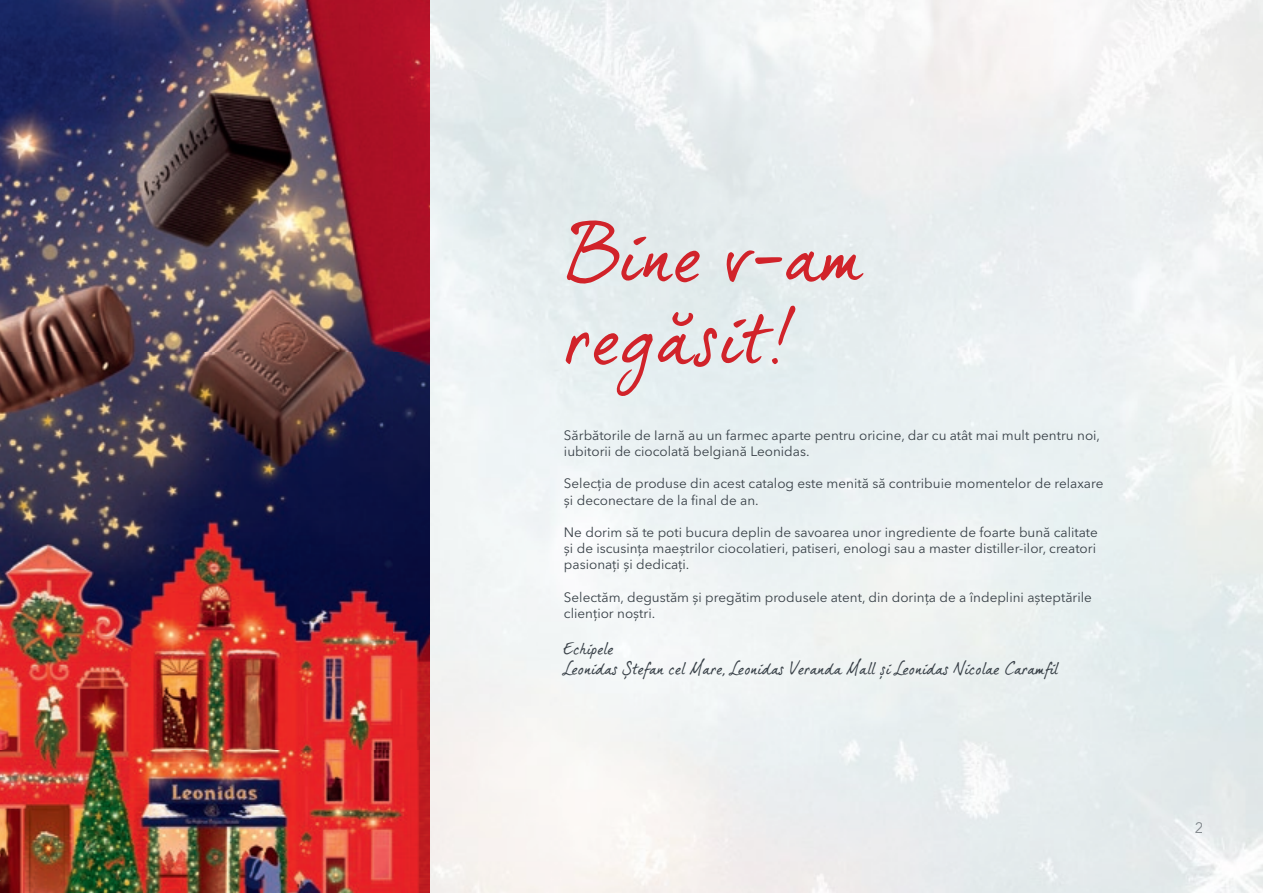
<style>
.page{position:relative;width:1263px;height:893px;background:#fff}
.page>*{position:absolute;margin:0;border:0;box-sizing:border-box;transform-origin:0 0}
.t1{font:75px/82.5px "Leonidas Script TB2";color:#d1232a}
.t2{font:16.5px "Leonidas Script TB2";color:#384047}
.t3{font:15px "Avenir Next LT Pro";color:#384047}
.t4{font:13.5px/16.2px "Avenir Next LT Pro";color:#384047}
</style>
<div class="page">
<img style="left:0;top:0;width:430px;height:893px">
<p class="t1" style="left:564px;top:212px;width:301px">Bine v-am regăsit!</p>
<p class="t4" style="left:564px;top:427px;width:538px">Sărbătorile de Iarnă au un farmec aparte pentru oricine, dar cu atât mai mult pentru noi, iubitorii de ciocolată belgiană Leonidas.</p>
<p class="t4" style="left:564px;top:476px;width:541px">Selecția de produse din acest catalog este menită să contribuie momentelor de relaxare și deconectare de la final de an.</p>
<p class="t4" style="left:564px;top:524px;width:535px">Ne dorim să te poti bucura deplin de savoarea unor ingrediente de foarte bună calitate și de iscusința maeștrilor ciocolatieri, patiseri, enologi sau a master distiller-ilor, creatori pasionați și dedicați.</p>
<p class="t4" style="left:564px;top:589px;width:529px">Selectăm, degustăm și pregătim produsele atent, din dorința de a îndeplini așteptările cliențior noștri.</p>
<p class="t2" style="left:564px;top:639px;width:51px">Echipele</p>
<p class="t2" style="left:564px;top:658px;width:496px">Leonidas Ștefan cel Mare, Leonidas Veranda Mall și Leonidas Nicolae Caramfil</p>
<p class="t3" style="left:1194px;top:819px;width:10px">2</p>
</div>
